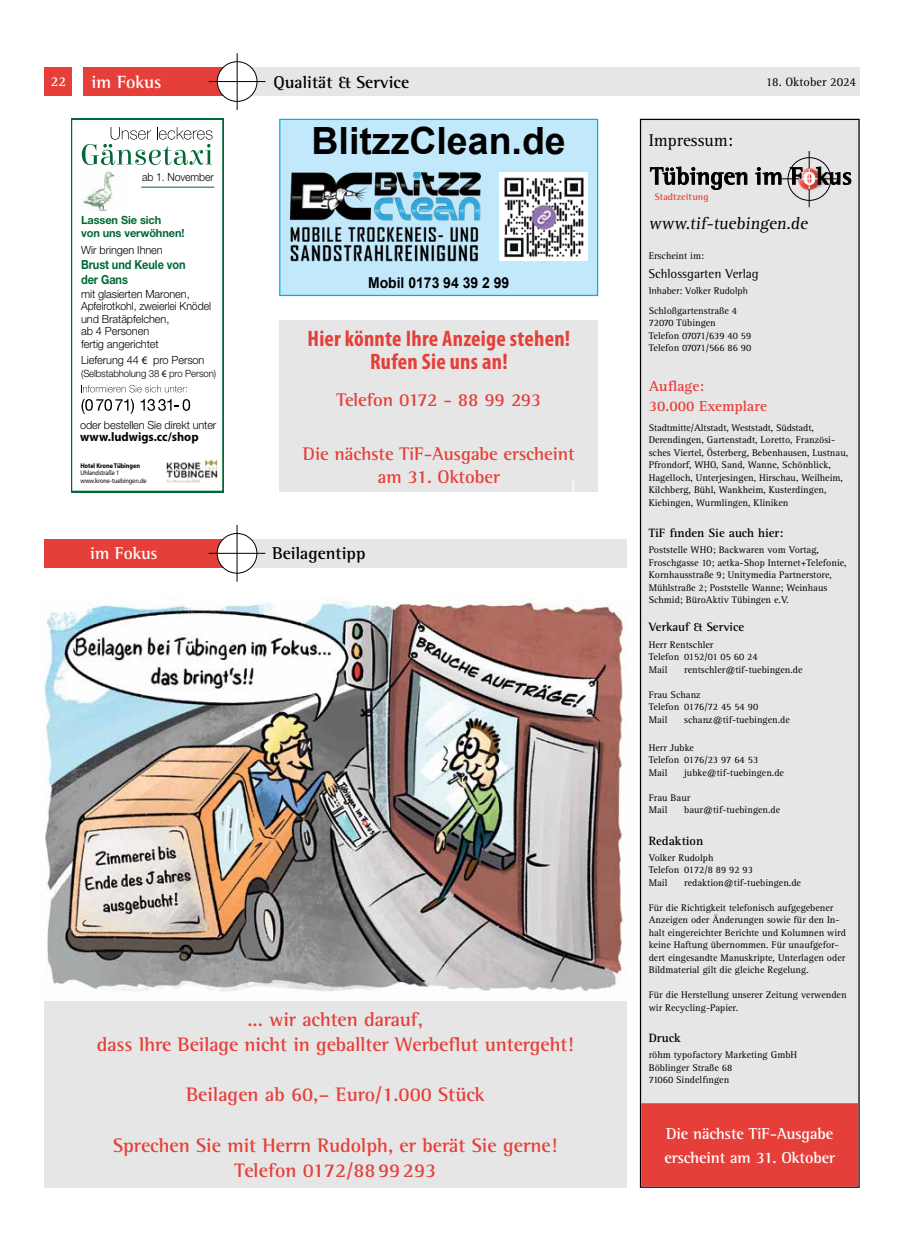
<style>
.page{position:relative;width:904px;height:1241px;background:#fff}
.page>*{position:absolute;margin:0;border:0;box-sizing:border-box;transform-origin:0 0}
.t1{font:700 37.5px "Arial";color:#000}
.t2{font:700 condensed 22.5px/22.5px "Myriad Pro";letter-spacing:.01em;color:#e63f39;text-align:center}
.t3{font:700 20px/25px "Rotis Semi Serif Std";color:#e63f39;text-align:center}
.t4{font:700 18.75px/22.5px "Rotis Semi Serif Std";letter-spacing:-.005em;color:#e63f39;text-align:center}
.t5{font:700 18.12px "Rotis Semi Serif Std";color:#fff}
.t6{font:17.5px "Rotis Serif Std";color:#000}
.t7{font:700 17.5px "Rotis Semi Serif Std";color:#000}
.t8{font:700 17.5px "Rotis Semi Serif Std";color:#fff}
.t9{font:700 16.25px/23.8px "Rotis Semi Serif Std";letter-spacing:-.01em;color:#fff}
.t10{font:700 15px/20px "Rotis Serif Std";color:#e63f39}
.t11{font:700 15px "Arial";color:#000;scale:.93 1}
.t12{font:700 13.75px "Rotis Semi Serif Std";color:#fff}
.t13{font:13.12px "Rotis Semi Serif Std";color:#000}
.t14{font:700 12.5px "Rotis Serif Std";color:#000}
.t15{font:700 12.5px/15px "Helvetica Neue";letter-spacing:-.01em;color:#006937;scale:.88 1}
.t16{font:700 12.5px "Myriad Pro";color:#000}
.t17{font:700 12.5px "Rotis Semi Serif Std";color:#000}
.t18{font:12.5px "Rotis Serif Std";color:#000}
.t19{font:300 11.25px/12.5px "Helvetica Neue";letter-spacing:-.01em;color:#000}
.t20{font:700 11.25px/12.5px "Helvetica Neue";letter-spacing:-.01em;color:#006937}
.t21{font:300 11.25px "Helvetica Neue";letter-spacing:-.01em;color:#000;scale:.96 1}
.t22{font:300 11.25px "Helvetica Neue";letter-spacing:-.01em;color:#000;scale:.93 1}
.t23{font:10px/12.5px "Rotis Serif Std";color:#000}
.t24{font:300 10px "Helvetica Neue";letter-spacing:-.01em;color:#000;scale:.96 1}
.t25{font:10px "Rotis Semi Serif Std";color:#000}
.t26{font:700 9.75px "Rotis Semi Serif Std";letter-spacing:.01em;color:#e63f39}
.t27{font:6.88px/7.5px "Myriad Pro";letter-spacing:-.01em;color:#000;scale:.91 1}
.t28{font:700 6.88px "Myriad Pro";letter-spacing:-.01em;color:#000;scale:.91 1}
.s1{font-family:"Myriad Pro";font-weight:400}
</style>
<div class="page">
<div style="left:235px;top:67px;width:624px;height:29px;background:#e7e6e6"></div>
<div style="left:44px;top:67px;width:194px;height:29px;background:#e63f39"></div>
<div style="left:73px;top:64px;width:10px;height:35px;background:#fff"></div>
<div style="left:217px;top:62px;width:40px;height:39px;background:#fff;border-radius:50%"></div>
<div style="left:217px;top:61px;width:40px;height:41px;border:1px solid #000;border-radius:50%"></div>
<hr style="left:209px;top:81px;width:56px;height:1px;background:#000">
<hr style="left:237px;top:53px;width:1px;height:57px;background:#000">
<div style="left:279px;top:320px;width:319px;height:172px;background:#e7e6e6"></div>
<div style="left:640px;top:119px;width:219px;height:1067px;background:#e7e6e6"></div>
<div style="left:640px;top:119px;width:219px;height:1068px;border:1px solid #000"></div>
<svg style="left:650px;top:166px;width:97px;height:24px"></svg>
<svg style="left:755px;top:151px;width:96px;height:56px"></svg>
<div style="left:642px;top:1104px;width:215px;height:81px;background:#e63f39"></div>
<div style="left:641px;top:1102px;width:217px;height:84px;border:2px solid #e63f39"></div>
<svg style="left:572px;top:479px;width:2px;height:13px"></svg>
<div style="left:235px;top:539px;width:391px;height:28px;background:#e7e6e6"></div>
<div style="left:44px;top:539px;width:194px;height:28px;background:#e63f39"></div>
<div style="left:217px;top:533px;width:40px;height:40px;background:#fff;border-radius:50%"></div>
<div style="left:217px;top:533px;width:40px;height:40px;border:1px solid #000;border-radius:50%"></div>
<hr style="left:209px;top:553px;width:56px;height:1px;background:#000">
<hr style="left:237px;top:525px;width:1px;height:56px;background:#000">
<div style="left:44px;top:1000px;width:582px;height:187px;background:#e7e6e6"></div>
<img style="left:39px;top:598px;width:589px;height:395px">
<div style="left:280px;top:119px;width:317px;height:176px;background:#c2e9fb"></div>
<div style="left:279px;top:119px;width:319px;height:177px;border:1px solid #00afea"></div>
<img style="left:499px;top:172px;width:89px;height:89px">
<img style="left:289px;top:172px;width:192px;height:89px">
<svg style="left:71px;top:119px;width:152px;height:373px"></svg>
<hr style="left:141px;top:187px;width:73px;height:1px;background:#006937">
<img style="left:166px;top:459px;width:51px;height:25px">
<h3 class="t5" style="left:91px;top:71px;width:71px">im Fokus</h3>
<h3 class="t7" style="left:273px;top:71px;width:137px">Qualität &amp; Service</h3>
<h3 class="t12" style="left:51px;top:73px;width:17px">22</h3>
<p class="t18" style="left:765px;top:75px;width:92px">18. Oktober 2024</p>
<p class="t22" style="left:142px;top:170px;width:78px">ab 1. November</p>
<p class="t20" style="left:81px;top:213px;width:105px">Lassen Sie sich<br>von uns verwöhnen!</p>
<p class="t19" style="left:81px;top:243px;width:83px">Wir bringen Ihnen</p>
<p class="t15" style="left:81px;top:257px;width:120px">Brust und Keule von der Gans</p>
<p class="t19" style="left:81px;top:287px;width:131px">mit glasierten Maronen,<br>Apfelrotkohl, zweierlei Knödel und Bratäpfelchen,<br>ab 4 Personen<br>fertig angerichtet</p>
<p class="t19" style="left:81px;top:353px;width:125px">Lieferung 44 <span class="s1">€</span> pro Person</p>
<p class="t24" style="left:81px;top:367px;width:142px">(Selbstabholung 38 <span class="s1">€</span> pro Person)</p>
<p class="t21" style="left:80px;top:418px;width:143px">oder bestellen Sie direkt unter</p>
<p class="t16" style="left:80px;top:429px;width:120px">www.ludwigs.cc/shop</p>
<p class="t28" style="left:80px;top:461px;width:67px">Hotel Krone Tübingen</p>
<p class="t27" style="left:80px;top:469px;width:74px">Uhlandstraße 1 www.krone-tuebingen.de</p>
<h1 class="t1" style="left:311px;top:114px;width:256px">BlitzzClean.de</h1>
<h3 class="t11" style="left:368px;top:272px;width:153px">Mobil 0173 94 39 2 99</h3>
<h2 class="t2" style="left:307px;top:327px;width:264px">Hier könnte Ihre Anzeige stehen!<br>Rufen Sie uns an!</h2>
<h3 class="t4" style="left:336px;top:388px;width:206px">Telefon 0172 - 88 99 293</h3>
<h3 class="t4" style="left:303px;top:442px;width:273px">Die nächste TiF-Ausgabe erscheint am 31. Oktober</h3>
<h3 class="t8" style="left:90px;top:543px;width:69px">im Fokus</h3>
<h3 class="t7" style="left:272px;top:543px;width:95px">Beilagentipp</h3>
<h3 class="t3" style="left:97px;top:1006px;width:479px">... wir achten darauf,<br>dass Ihre Beilage nicht in geballter Werbeflut untergeht!</h3>
<h3 class="t3" style="left:186px;top:1081px;width:300px">Beilagen ab 60,– Euro/1.000 Stück</h3>
<h3 class="t3" style="left:113px;top:1131px;width:446px">Sprechen Sie mit Herrn Rudolph, er berät Sie gerne!<br>Telefon 0172/8899293</h3>
<h3 class="t6" style="left:648px;top:130px;width:86px">Impressum:</h3>
<p class="t26" style="left:655px;top:191px;width:55px">Stadtzeitung</p>
<h3 class="t6" style="left:648px;top:213px;width:163px">www.tif-tuebingen.de</h3>
<p class="t23" style="left:648px;top:249px;width:57px">Erscheint im:</p>
<h3 class="t13" style="left:648px;top:266px;width:111px">Schlossgarten Verlag</h3>
<p class="t25" style="left:648px;top:285px;width:101px">Inhaber: Volker Rudolph</p>
<p class="t23" style="left:648px;top:304px;width:104px">Schloßgartenstraße 4<br>72070 Tübingen<br>Telefon 07071/639 40 59<br>Telefon 07071/566 86 90</p>
<h3 class="t10" style="left:648px;top:376px;width:120px">Auflage:<br>30.000 Exemplare</h3>
<p class="t23" style="left:648px;top:421px;width:201px">Stadtmitte/Altstadt, Weststadt, Südstadt, Derendingen, Gartenstadt, Loretto, Französi&shy;sches Viertel, Österberg, Bebenhausen, Lustnau, Pfrondorf, WHO, Sand, Wanne, Schönblick, Hagelloch, Unterjesingen, Hirschau, Weilheim, Kilchberg, Bühl, Wankheim, Kusterdingen, Kiebingen, Wurmlingen, Kliniken</p>
<p class="t14" style="left:648px;top:525px;width:136px">TiF finden Sie auch hier:</p>
<p class="t23" style="left:648px;top:544px;width:199px">Poststelle WHO; Backwaren vom Vortag, Froschgasse 10; aetka-Shop Internet+Telefonie, Kornhausstraße 9; Unitymedia Partnerstore, Mühlstraße 2; Poststelle Wanne; Weinhaus Schmid; BüroAktiv Tübingen e.V.</p>
<p class="t17" style="left:648px;top:619px;width:97px">Verkauf &amp; Service</p>
<p class="t23" style="left:648px;top:638px;width:110px">Herr Rentschler<br>Telefon 0152/01 05 60 24<br>Mail</p>
<p class="t23" style="left:684px;top:663px;width:120px">rentschler@tif-tuebingen.de</p>
<p class="t23" style="left:648px;top:688px;width:111px">Frau Schanz<br>Telefon 0176/72 45 54 90<br>Mail</p>
<p class="t23" style="left:684px;top:713px;width:107px">schanz@tif-tuebingen.de</p>
<p class="t23" style="left:648px;top:741px;width:111px">Herr Jubke<br>Telefon 0176/23 97 64 53<br>Mail</p>
<p class="t23" style="left:684px;top:766px;width:101px">jubke@tif-tuebingen.de</p>
<p class="t23" style="left:648px;top:791px;width:43px">Frau Baur<br>Mail</p>
<p class="t23" style="left:684px;top:803px;width:98px">baur@tif-tuebingen.de</p>
<p class="t14" style="left:648px;top:832px;width:56px">Redaktion</p>
<p class="t23" style="left:648px;top:851px;width:106px">Volker Rudolph<br>Telefon 0172/8 89 92 93<br>Mail</p>
<p class="t23" style="left:684px;top:876px;width:118px">redaktion@tif-tuebingen.de</p>
<p class="t23" style="left:648px;top:901px;width:199px">Für die Richtigkeit telefonisch aufgegebener Anzeigen oder Änderungen sowie für den In&shy;halt eingereichter Berichte und Kolumnen wird keine Haftung übernommen. Für unaufgefor&shy;dert eingesandte Manuskripte, Unterlagen oder Bildmaterial gilt die gleiche Regelung.</p>
<p class="t23" style="left:648px;top:988px;width:199px">Für die Herstellung unserer Zeitung verwenden wir Recycling-Papier.</p>
<p class="t14" style="left:648px;top:1030px;width:33px">Druck</p>
<p class="t23" style="left:648px;top:1048px;width:150px">röhm typofactory Marketing GmbH<br>Böblinger Straße 68<br>71060 Sindelfingen</p>
<h3 class="t9" style="left:664px;top:1121px;width:172px">Die nächste TiF-Ausgabe erscheint am 31. Oktober</h3>
</div>
